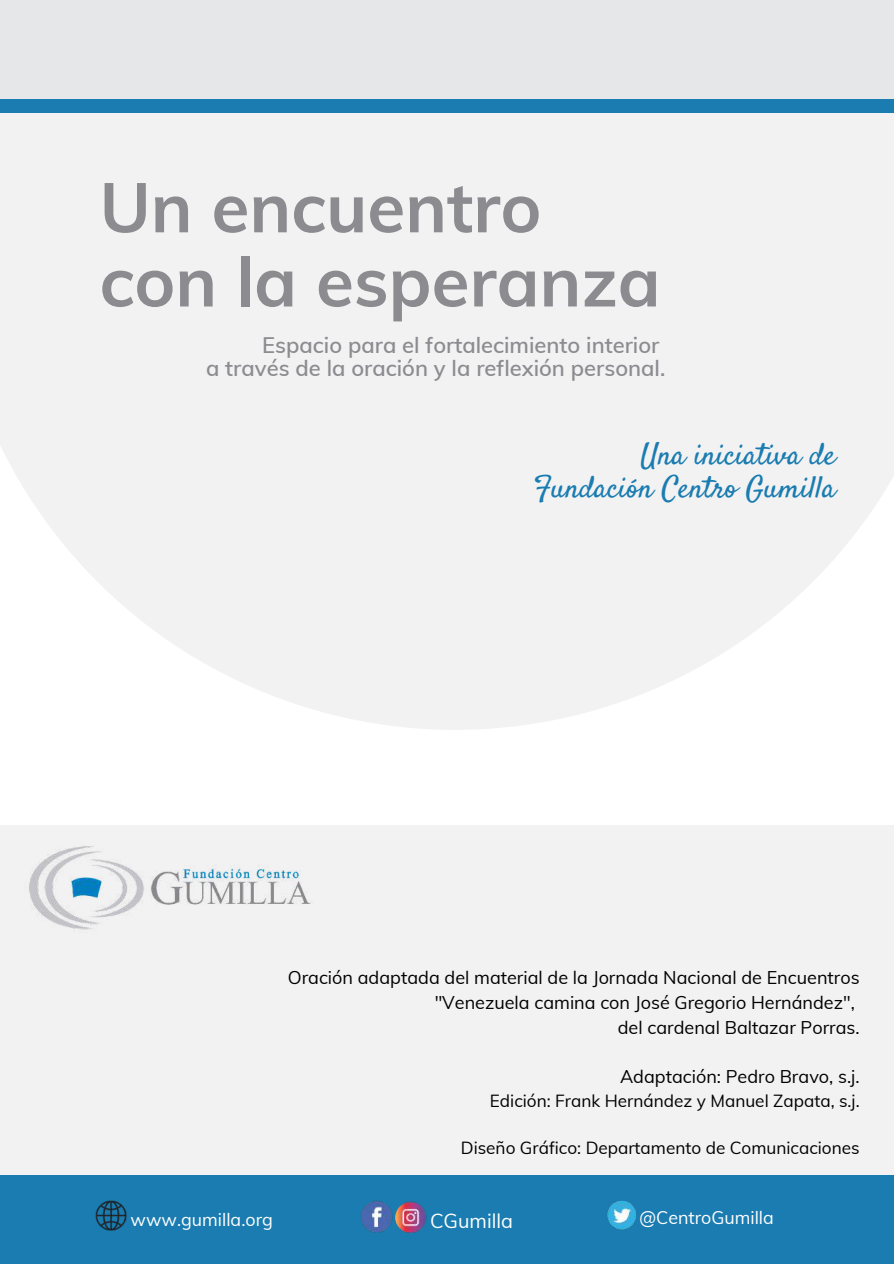
<style>
.page{position:relative;width:894px;height:1264px;background:#fff}
.page>*{position:absolute;margin:0;border:0;box-sizing:border-box;transform-origin:0 0}
.t1{font:700 69.15px/74.1px "Muli";color:#8c8c90}
.t2{font:30.45px/32.5px "Satisfy";color:#1a7cb0;text-align:right}
.t3{font:600 21.9px/23.5px "Muli";color:#8c8c90;text-align:right}
.t4{font:19.8px "Muli";color:#fff}
.t5{font:18px/24.8px "Muli";color:#000;text-align:right}
.t6{font:17.85px "Muli";color:#fff}
.t7{font:17.1px "Muli";color:#000}
</style>
<div class="page">
<svg style="left:0;top:113px;width:893px;height:617px;fill:#f2f2f3"></svg>
<div style="left:0;top:0;width:893px;height:113px;background:#1a7cb0"></div>
<div style="left:0;top:0;width:893px;height:99px;background:#e6e7e8"></div>
<div style="left:0;top:825px;width:893px;height:362px;background:#f2f2f3"></div>
<div style="left:0;top:1175px;width:893px;height:88px;background:#1a7cb0"></div>
<img style="left:361px;top:1200px;width:32px;height:33px">
<img style="left:395px;top:1201px;width:31px;height:32px">
<img style="left:607px;top:1200px;width:29px;height:30px">
<img style="left:96px;top:1200px;width:30px;height:30px">
<img style="left:29px;top:846px;width:282px;height:84px">
<h1 class="t1" style="left:99px;top:169px;width:562px">Un encuentro con la esperanza</h1>
<p class="t3" style="left:206px;top:332px;width:460px">Espacio para el fortalecimiento interior<br>a través de la oración y la reflexión personal.</p>
<h2 class="t2" style="left:533px;top:441px;width:303px">Una iniciativa de<br>Fundación Centro Gumilla</h2>
<p class="t5" style="left:288px;top:964px;width:573px">Oración adaptada del material de la Jornada Nacional de Encuentros "Venezuela camina con José Gregorio Hernández",<br>del cardenal Baltazar Porras.</p>
<p class="t5" style="left:620px;top:1063px;width:241px">Adaptación: Pedro Bravo, s.j.</p>
<p class="t7" style="left:489px;top:1089px;width:371px">Edición: Frank Hernández y Manuel Zapata, s.j.</p>
<p class="t7" style="left:461px;top:1136px;width:400px">Diseño Gráfico: Departamento de Comunicaciones</p>
<p class="t6" style="left:130px;top:1207px;width:144px">www.gumilla.org</p>
<p class="t4" style="left:430px;top:1208px;width:85px">CGumilla</p>
<p class="t6" style="left:639px;top:1206px;width:136px">@CentroGumilla</p>
</div>
